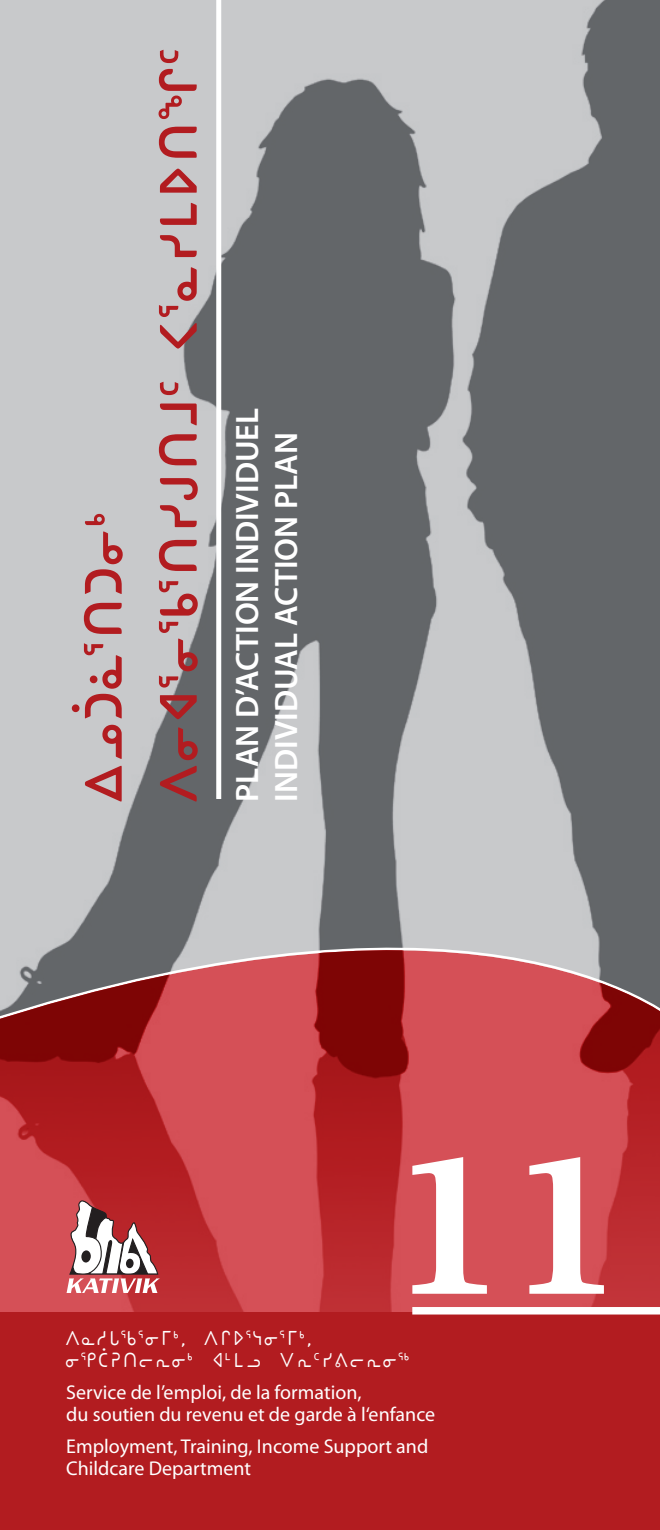
<style>
.page{position:relative;width:660px;height:1530px;background:#fff}
.page>*{position:absolute;margin:0;border:0;box-sizing:border-box;transform-origin:0 0}
.t1{font:600 187.5px "Lucida Bright";color:#fff}
._00-cover_title-i{font:700 52.5px/75px "Ai Pai Nuna SP";letter-spacing:-.05em;color:#b21c20}
._00-cover_title-i-2{font:600 32.5px "Myriad Pro";color:#fff}
.t2{font:20px/22.5px "Myriad Pro";color:#fff}
._00-C1-Title-i{font:20px "Ai Pai Nunavik";color:#fff}
</style>
<div class="page">
<div style="left:0;top:1311px;width:660px;height:219px;background:#b21c20"></div>
<img style="left:0;top:0;width:660px;height:1311px">
<div style="left:216px;top:0;width:5px;height:799px;background:#fff"></div>
<svg style="left:66px;top:1200px;width:94px;height:92px"></svg>
<div style="left:412px;top:1307px;width:248px;height:8px;background:#fff"></div>
<p class="_00-cover_title-i" style="left:66px;top:802px;width:761px;rotate:-90deg">wk©ˆ3tgi4<br>Wix3ic3tyAtj5 X3Nymstq5</p>
<p class="_00-cover_title-i-2" style="left:229px;top:802px;width:395px;rotate:-90deg">PLAN D’ACTION INDIVIDUEL</p>
<p class="_00-cover_title-i-2" style="left:268px;top:802px;width:371px;rotate:-90deg">INDIVIDUAL ACTION PLAN</p>
<p class="t1" style="left:390px;top:1120px;width:236px">11</p>
<p class="_00-C1-Title-i" style="left:66px;top:1326px;width:248px">WNHZC3IU4, WQS3ÃI3U4,</p>
<p class="_00-C1-Title-i" style="left:66px;top:1348px;width:347px">IEÌDTOEI4 X7ML ÑE5Y[OEI6</p>
<p class="t2" style="left:66px;top:1380px;width:370px">Service de l’emploi, de la formation,<br>du soutien du revenu et de garde à l‘enfance</p>
<p class="t2" style="left:66px;top:1434px;width:364px">Employment, Training, Income Support and<br>Childcare Department</p>
</div>
